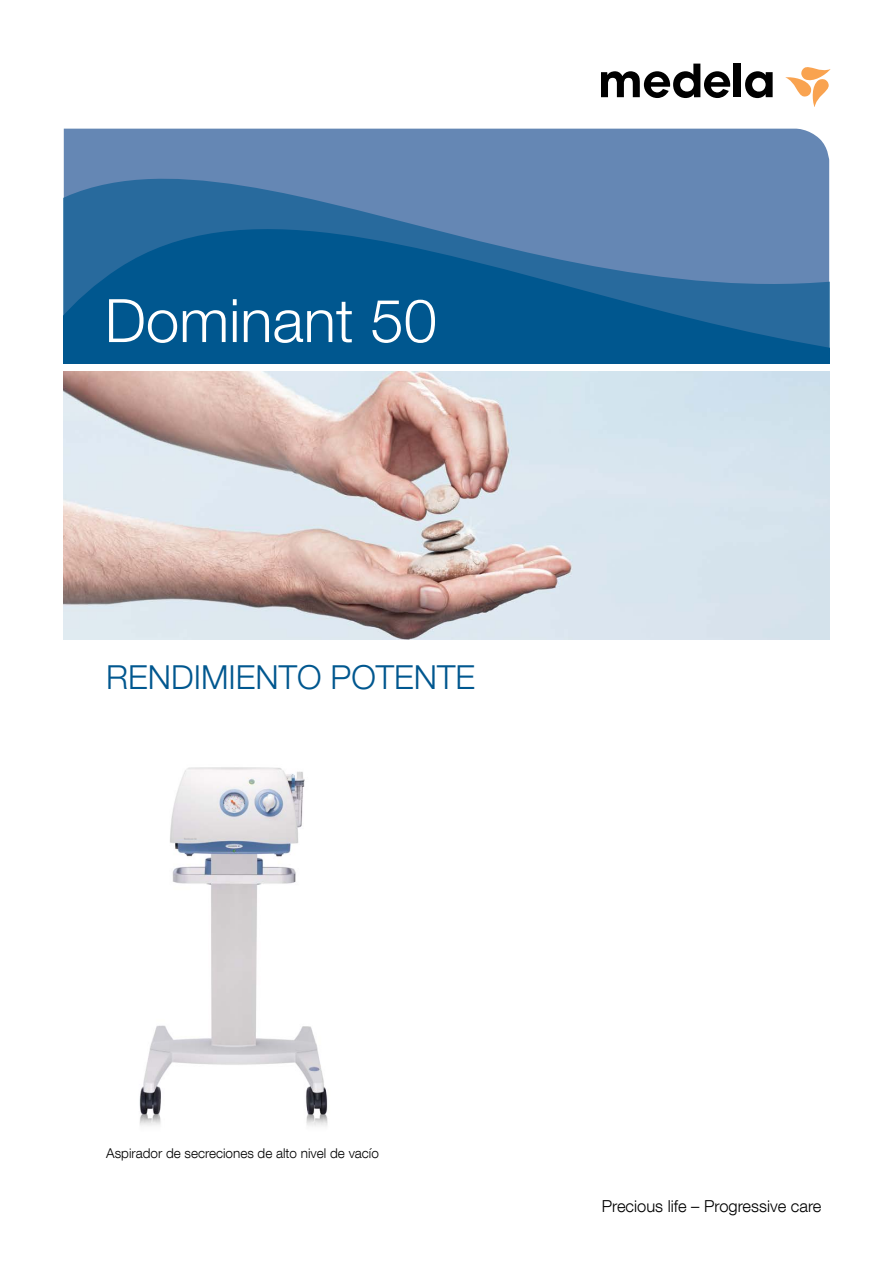
<style>
.page{position:relative;width:893px;height:1263px;background:#fff}
.page>*{position:absolute;margin:0;border:0;box-sizing:border-box;transform-origin:0 0}
.t1{font:300 60px "Helvetica Neue LT Com";color:#fff}
.t2{font:300 33px "Helvetica Neue LT Com";color:#00578f}
.t3{font:300 16.5px "Helvetica Neue LT Com";color:#000}
.t4{font:300 13.5px "Helvetica Neue LT Com";color:#000}
</style>
<div class="page">
<div style="left:64px;top:129px;width:765px;height:38px;background:#6587b4"></div>
<svg style="left:64px;top:167px;width:765px;height:197px;background:#2a6b9e"></svg>
<img style="left:139px;top:767px;width:189px;height:359px">
<div style="left:734px;top:64px;width:7px;height:33px;background:#000"></div>
<svg style="left:745px;top:71px;width:28px;height:27px"></svg>
<svg style="left:601px;top:64px;width:129px;height:34px"></svg>
<svg style="left:785px;top:67px;width:46px;height:40px"></svg>
<img style="left:64px;top:371px;width:765px;height:268px">
<h1 class="t1" style="left:105px;top:284px;width:334px">Dominant 50</h1>
<h2 class="t2" style="left:106px;top:657px;width:370px">RENDIMIENTO POTENTE</h2>
<p class="t4" style="left:106px;top:1145px;width:274px">Aspirador de secreciones de alto nivel de vacío</p>
<p class="t3" style="left:602px;top:1196px;width:221px">Precious life – Progressive care</p>
</div>
